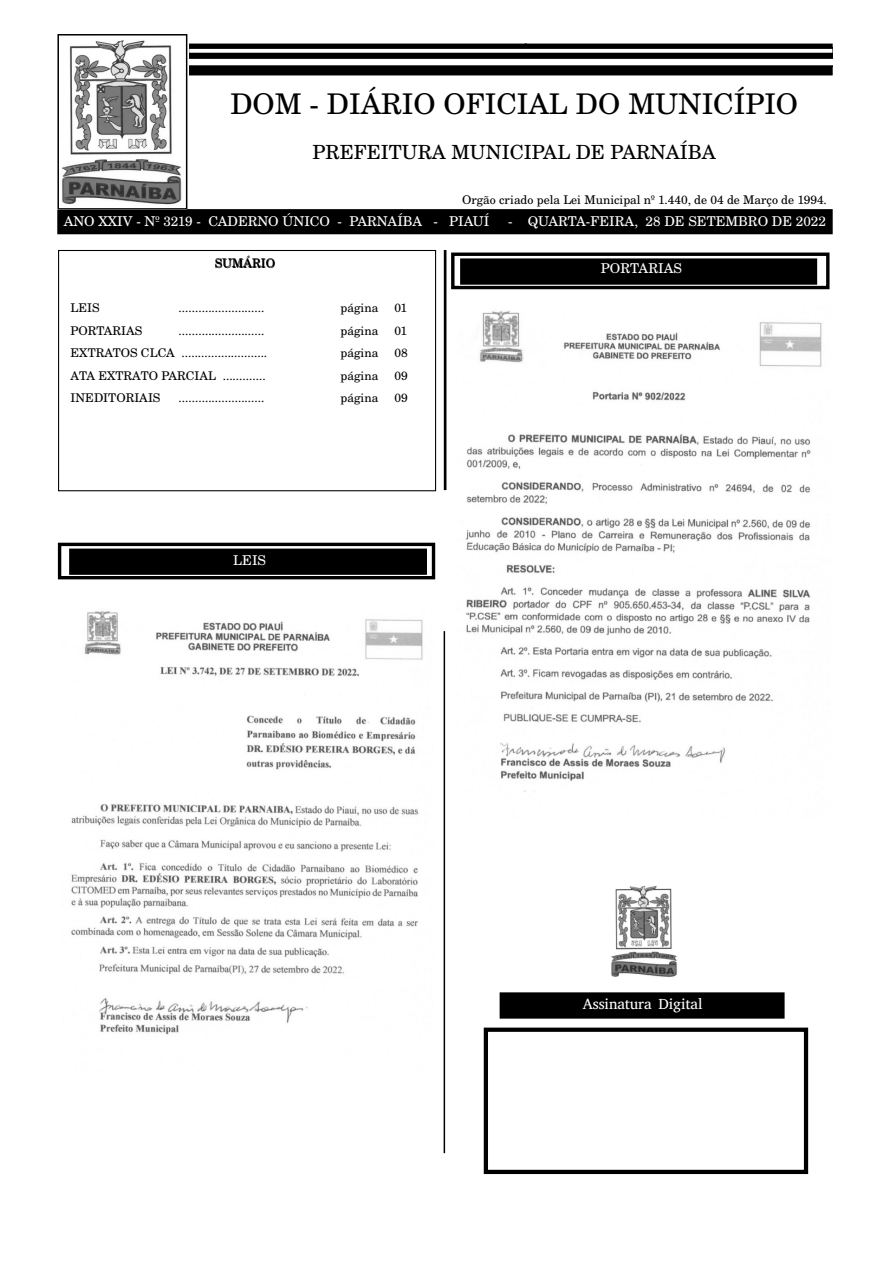
<style>
.page{position:relative;width:893px;height:1263px;background:#fff}
.page>*{position:absolute;margin:0;border:0;box-sizing:border-box;transform-origin:0 0}
.t1{font:28.5px "Century Sch L Roma";color:#000}
.t2{font:19.5px "Century Sch L Roma";color:#000}
.t3{font:15px "Abyssinica SIL";letter-spacing:-.005em;color:#fff}
.t4{font:13.5px "Century Sch L Roma";color:#fff}
.t5{font:12px "Century Sch L Roma";color:#000}
</style>
<div class="page">
<svg style="left:189px;top:47px;width:641px;height:25px;fill:#000"></svg>
<div style="left:57px;top:44px;width:776px;height:31px;border:2px solid #000"></div>
<div style="left:58px;top:210px;width:774px;height:24px;background:#000"></div>
<div style="left:57px;top:209px;width:776px;height:25px;border:2px solid #000"></div>
<img style="left:60px;top:40px;width:124px;height:165px">
<div style="left:58px;top:250px;width:378px;height:241px;border:1px solid #000"></div>
<img style="left:71px;top:611px;width:352px;height:424px">
<img style="left:466px;top:311px;width:356px;height:481px">
<div style="left:444px;top:250px;width:2px;height:240px;border:2px solid #000"></div>
<div style="left:189px;top:49px;width:643px;height:4px;border:2px solid #fff"></div>
<div style="left:57px;top:34px;width:130px;height:176px;border:2px solid #000"></div>
<div style="left:500px;top:993px;width:284px;height:25px;background:#000"></div>
<div style="left:500px;top:992px;width:285px;height:27px;border:2px solid #000"></div>
<div style="left:58px;top:543px;width:377px;height:36px;border:3px solid #000"></div>
<div style="left:70px;top:549px;width:356px;height:25px;background:#000"></div>
<div style="left:69px;top:549px;width:358px;height:26px;border:2px solid #000"></div>
<hr style="left:444px;top:631px;width:1px;height:522px;background:#000">
<div style="left:451px;top:253px;width:378px;height:36px;border:3px solid #000"></div>
<div style="left:461px;top:259px;width:355px;height:25px;background:#000"></div>
<div style="left:460px;top:258px;width:357px;height:27px;border:2px solid #000"></div>
<div style="left:484px;top:1027px;width:324px;height:147px;border:4px solid #000"></div>
<img style="left:611px;top:885px;width:66px;height:92px">
<h1 class="t1" style="left:230px;top:93px;width:569px">DOM - DIÁRIO OFICIAL DO MUNICÍPIO</h1>
<h2 class="t2" style="left:313px;top:145px;width:405px">PREFEITURA MUNICIPAL DE PARNAÍBA</h2>
<p class="t5" style="left:462px;top:195px;width:366px">Orgão criado pela Lei Municipal nº 1.440, de 04 de Março de 1994.</p>
<p class="t4" style="left:64px;top:216px;width:427px">ANO XXIV - Nº 3219 - CADERNO ÚNICO - PARNAÍBA - PIAUÍ</p>
<p class="t4" style="left:508px;top:216px;width:319px">- QUARTA-FEIRA, 28 DE SETEMBRO DE 2022</p>
<p class="t5" style="left:215px;top:259px;width:62px">SUMÁRIO</p>
<p class="t5" style="left:71px;top:303px;width:31px">LEIS</p>
<p class="t5" style="left:179px;top:303px;width:87px">..........................</p>
<p class="t5" style="left:341px;top:303px;width:39px">página</p>
<p class="t5" style="left:395px;top:303px;width:14px">01</p>
<p class="t5" style="left:71px;top:326px;width:73px">PORTARIAS</p>
<p class="t5" style="left:179px;top:326px;width:87px">..........................</p>
<p class="t5" style="left:341px;top:326px;width:39px">página</p>
<p class="t5" style="left:395px;top:326px;width:14px">01</p>
<p class="t5" style="left:71px;top:348px;width:198px">EXTRATOS CLCA ..........................</p>
<p class="t5" style="left:341px;top:348px;width:39px">página</p>
<p class="t5" style="left:395px;top:348px;width:15px">08</p>
<p class="t5" style="left:71px;top:371px;width:197px">ATA EXTRATO PARCIAL .............</p>
<p class="t5" style="left:341px;top:371px;width:39px">página</p>
<p class="t5" style="left:395px;top:371px;width:15px">09</p>
<p class="t5" style="left:71px;top:393px;width:91px">INEDITORIAIS</p>
<p class="t5" style="left:179px;top:393px;width:87px">..........................</p>
<p class="t5" style="left:341px;top:393px;width:39px">página</p>
<p class="t5" style="left:395px;top:393px;width:15px">09</p>
<p class="t4" style="left:601px;top:263px;width:82px">PORTARIAS</p>
<p class="t4" style="left:233px;top:555px;width:34px">LEIS</p>
<p class="t3" style="left:583px;top:994px;width:121px">Assinatura Digital</p>
</div>
